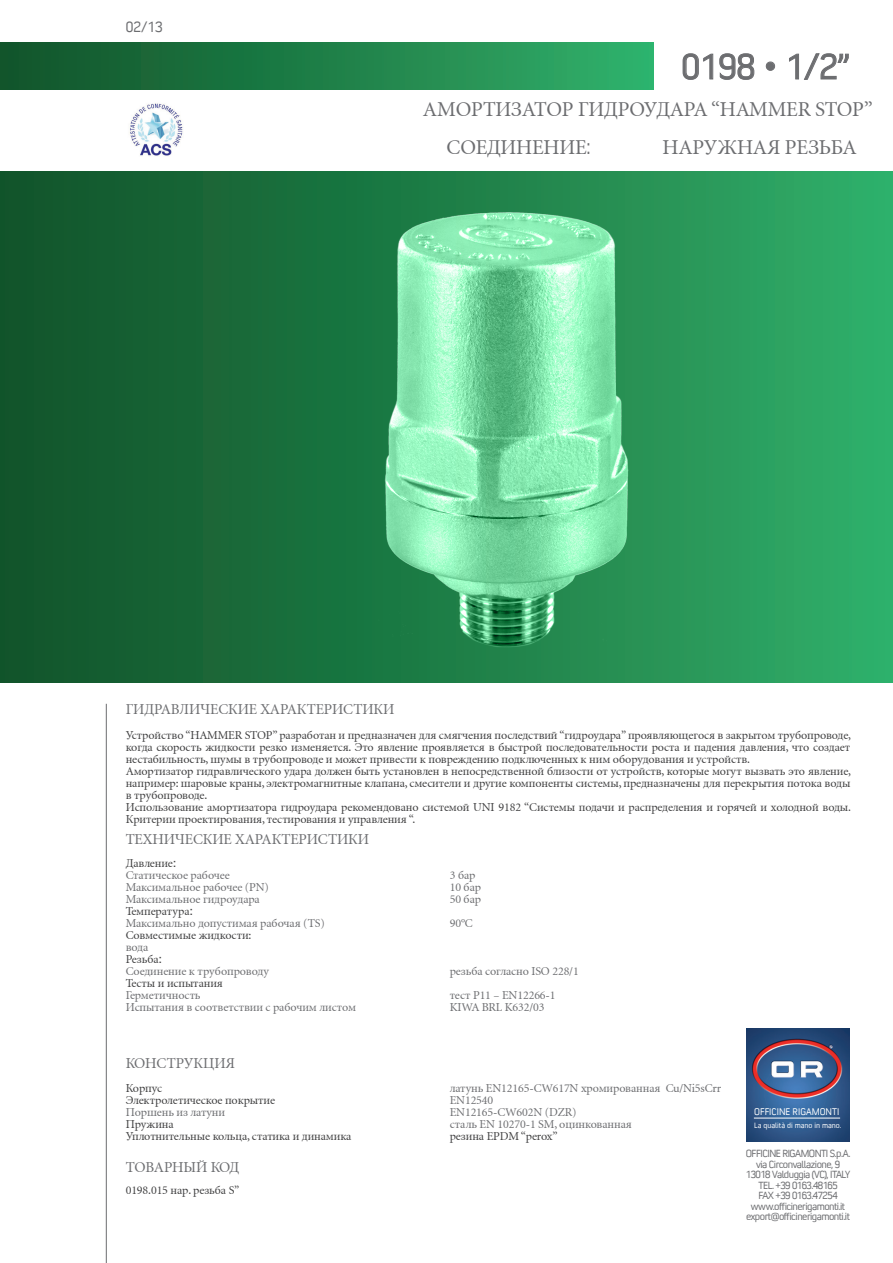
<style>
.page{position:relative;width:893px;height:1263px;background:#fff}
.page>*{position:absolute;margin:0;border:0;box-sizing:border-box;transform-origin:0 0}
.t1{font:36px "Convection";color:#6c6d70}
.t2{font:21px "Minion Cyr";letter-spacing:-.01em;color:#6c6d70}
.t3{font:15px "Minion Cyr";letter-spacing:-.01em;color:#6c6d70}
.t4{font:15px "Convection";color:#6c6d70}
.t5{font:12px/12px "Minion Cyr";letter-spacing:-.01em;color:#3e3e3f;text-align:justify}
.t6{font:12px "Minion Cyr";letter-spacing:-.01em;color:#6c6d70}
.t7{font:10.5px "Convection";letter-spacing:-.05em;color:#6c6d70}
.t8{font:9.75px "Convection";color:#fff}
.t9{font:7.8px "Convection";color:#fff}
.s1{font-family:"Convection"}
.s2{font-family:"ITC Franklin Gothic Std"}
</style>
<div class="page">
<hr style="left:106px;top:704px;width:1px;height:559px;background:#6c6d70">
<svg style="left:0;top:172px;width:893px;height:510px;background:#21854d"></svg>
<img style="left:746px;top:1028px;width:104px;height:114px">
<hr style="left:754px;top:1118px;width:86px;height:1px;background:#fff">
<img style="left:86px;top:172px;width:700px;height:510px">
<svg style="left:682px;top:53px;width:31px;height:27px"></svg>
<svg style="left:719px;top:53px;width:36px;height:27px"></svg>
<svg style="left:765px;top:61px;width:10px;height:10px"></svg>
<svg style="left:789px;top:53px;width:60px;height:27px"></svg>
<div style="left:0;top:43px;width:654px;height:46px;background:linear-gradient(to right,#105228,#30b06b)"></div>
<img style="left:129px;top:103px;width:54px;height:53px">
<p class="t4" style="left:126px;top:17px;width:38px">02/13</p>
<p class="t1" style="left:682px;top:44px;width:170px">0198 • 1/2”</p>
<p class="t2" style="left:423px;top:96px;width:451px">АМОРТИЗАТОР ГИДРОУДАРА “HAMMER STOP”</p>
<p class="t2" style="left:446px;top:135px;width:146px">СОЕДИНЕНИЕ<span class="s1">:</span></p>
<p class="t2" style="left:662px;top:135px;width:196px">НАРУЖНАЯ РЕЗЬБА</p>
<p class="t3" style="left:126px;top:701px;width:270px">ГИДРАВЛИЧЕСКИЕ ХАРАКТЕРИСТИКИ</p>
<p class="t5" style="left:126px;top:729px;width:727px">Устройство “HAMMER STOP” разработан и предназначен для смягчения последствий “гидроудара” проявляющегося в закрытом трубопроводе, когда скорость жидкости резко изменяется. Это явление проявляется в быстрой последовательности роста и падения давления, что создает нестабильность, шумы в трубопроводе и может привести к повреждению подключенных к ним оборудования и устройств.</p>
<p class="t5" style="left:126px;top:765px;width:727px">Амортизатор гидравлического удара должен быть установлен в непосредственной близости от устройств, которые могут вызвать это явление, например: шаровые краны, электромагнитные клапана, смесители и другие компоненты системы, предназначены для перекрытия потока воды в трубопроводе.</p>
<p class="t5" style="left:126px;top:801px;width:727px">Использование амортизатора гидроудара рекомендовано системой UNI 9182 “Системы подачи и распределения и горячей и холодной воды.<br>Критерии проектирования, тестирования и управления “.</p>
<p class="t3" style="left:126px;top:830px;width:245px">ТЕХНИЧЕСКИЕ ХАРАКТЕРИСТИКИ</p>
<p class="t5" style="left:126px;top:857px;width:52px">Давление<span class="s2">:</span></p>
<p class="t6" style="left:126px;top:868px;width:106px">Статическое рабочее</p>
<p class="t6" style="left:450px;top:868px;width:27px">3 бар</p>
<p class="t6" style="left:126px;top:880px;width:145px">Максимальное рабочее (PN)</p>
<p class="t6" style="left:450px;top:880px;width:33px">10 бар</p>
<p class="t6" style="left:126px;top:892px;width:136px">Максимальное гидроудара</p>
<p class="t6" style="left:450px;top:892px;width:33px">50 бар</p>
<p class="t5" style="left:126px;top:905px;width:69px">Температура<span class="s2">:</span></p>
<p class="t6" style="left:126px;top:916px;width:201px">Максимально допустимая рабочая (TS)</p>
<p class="t6" style="left:450px;top:916px;width:25px">90°C</p>
<p class="t5" style="left:126px;top:929px;width:127px">Совместимые жидкости:</p>
<p class="t6" style="left:126px;top:940px;width:24px">вода</p>
<p class="t5" style="left:126px;top:953px;width:38px">Резьба<span class="s2">:</span></p>
<p class="t6" style="left:126px;top:964px;width:145px">Соединение к трубопроводу</p>
<p class="t6" style="left:450px;top:964px;width:131px">резьба согласно ISO 228/1</p>
<p class="t5" style="left:126px;top:977px;width:99px">Тесты и испытания</p>
<p class="t6" style="left:126px;top:988px;width:76px">Герметичность</p>
<p class="t6" style="left:450px;top:988px;width:107px">тест P11 – EN12266-1</p>
<p class="t6" style="left:126px;top:1000px;width:232px">Испытания в соответствии с рабочим листом</p>
<p class="t6" style="left:450px;top:1000px;width:96px">KIWA BRL K632/03</p>
<p class="t3" style="left:126px;top:1054px;width:111px">КОНСТРУКЦИЯ</p>
<p class="t5" style="left:126px;top:1082px;width:38px">Корпус</p>
<p class="t6" style="left:450px;top:1081px;width:273px">латунь EN12165-CW617N хромированная Cu/Ni5sCrr</p>
<p class="t5" style="left:126px;top:1094px;width:151px">Электролетическое покрытие</p>
<p class="t6" style="left:450px;top:1093px;width:45px">EN12540</p>
<p class="t6" style="left:126px;top:1105px;width:101px">Поршень из латуни</p>
<p class="t6" style="left:450px;top:1105px;width:128px">EN12165-CW602N (DZR)</p>
<p class="t5" style="left:126px;top:1118px;width:49px">Пружина</p>
<p class="t6" style="left:450px;top:1117px;width:184px">сталь EN 10270-1 SM, оцинкованная</p>
<p class="t5" style="left:126px;top:1130px;width:227px">Уплотнительные кольца, статика и динамика</p>
<p class="t5" style="left:450px;top:1130px;width:109px">резина EPDM “perox”</p>
<p class="t3" style="left:126px;top:1158px;width:115px">ТОВАРНЫЙ КОД</p>
<p class="t5" style="left:126px;top:1184px;width:115px">0198.015 нар. резьба ½”</p>
<p class="t8" style="left:754px;top:1105px;width:87px">OFFICINE RIGAMONTI</p>
<p class="t9" style="left:754px;top:1121px;width:89px">La qualità di mano in mano.</p>
<p class="t7" style="left:746px;top:1147px;width:106px">OFFICINE RIGAMONTI S.p.A.</p>
<p class="t7" style="left:756px;top:1158px;width:86px">via Circonvallazione, 9</p>
<p class="t7" style="left:746px;top:1168px;width:106px">13018 Valduggia (VC), ITALY</p>
<p class="t7" style="left:758px;top:1179px;width:81px">TEL. +39 0163.48165</p>
<p class="t7" style="left:758px;top:1189px;width:81px">FAX +39 0163.47254</p>
<p class="t7" style="left:751px;top:1200px;width:96px">www.officinerigamonti.it</p>
<p class="t7" style="left:746px;top:1210px;width:105px">export@officinerigamonti.it</p>
</div>
